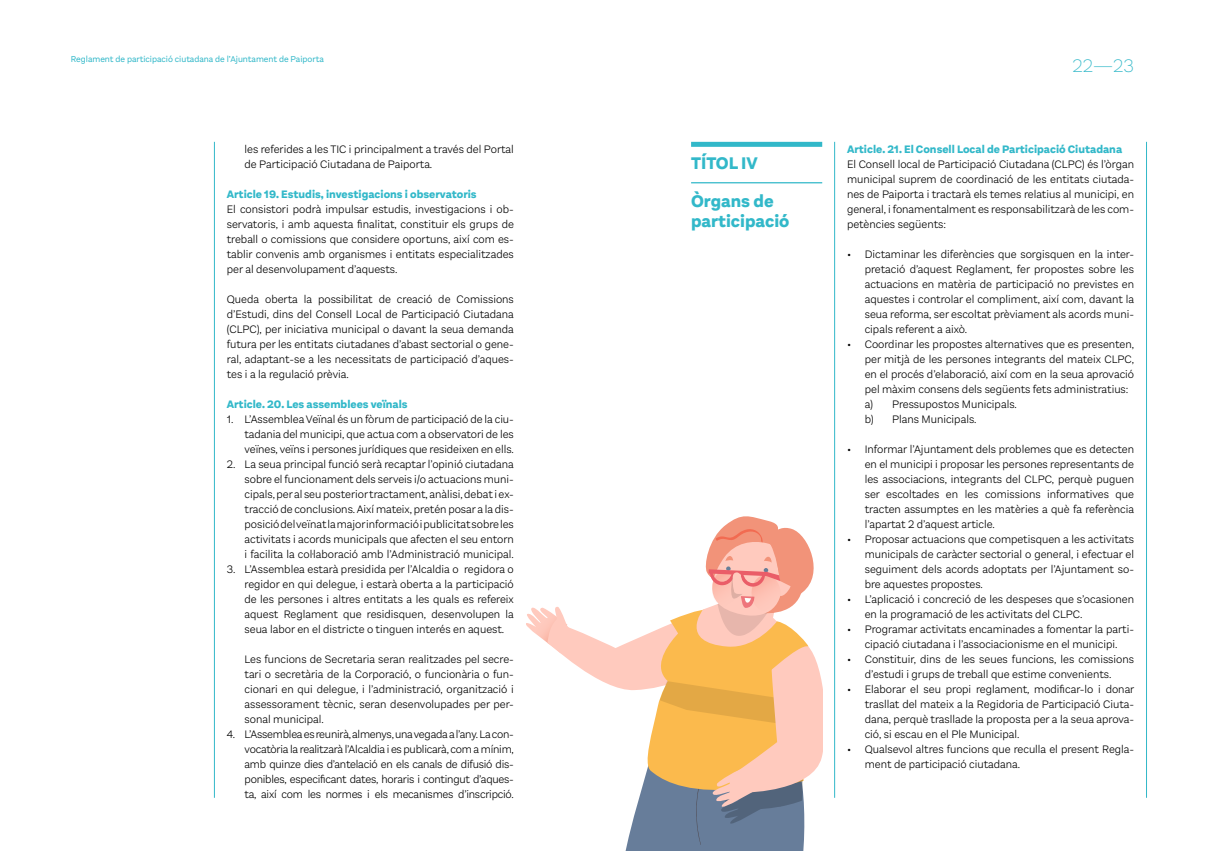
<style>
.page{position:relative;width:1205px;height:851px;background:#fff}
.page>*{position:absolute;margin:0;border:0;box-sizing:border-box;transform-origin:0 0}
.t1{font:200 18.75px "Aestetico";color:#32b8c9}
.t2{font:800 17.5px/38.4px "Aestetico";color:#32b8c9}
.t3{font:300 11.25px/15px "Aestetico";color:#000;text-align:justify}
.t4{font:800 11.25px "Aestetico";color:#32b8c9}
.t5{font:8.75px "Aestetico";color:#32b8c9}
</style>
<div class="page">
<hr style="left:834px;top:142px;width:1px;height:655px;background:#32b8c9">
<hr style="left:1146px;top:142px;width:1px;height:655px;background:#32b8c9">
<hr style="left:214px;top:142px;width:1px;height:655px;background:#32b8c9">
<div style="left:691px;top:142px;width:131px;height:5px;background:#32b8c9"></div>
<hr style="left:691px;top:182px;width:131px;height:1px;background:#32b8c9">
<svg style="left:526px;top:516px;width:296px;height:334px"></svg>
<p class="t5" style="left:71px;top:54px;width:254px">Reglament de participació ciutadana de l’Ajuntament de Paiporta</p>
<p class="t3" style="left:244px;top:141px;width:271px">les referides a les TIC i principalment a través del Portal de Participació Ciutadana de Paiporta.</p>
<p class="t4" style="left:227px;top:187px;width:251px">Article 19. Estudis, investigacions i observatoris</p>
<p class="t3" style="left:227px;top:201px;width:289px">El consistori podrà impulsar estudis, investigacions i ob&shy;servatoris, i amb aquesta finalitat, constituir els grups de treball o comissions que considere oportuns, així com es&shy;tablir convenis amb organismes i entitats especialitzades per al desenvolupament d’aquests.</p>
<p class="t3" style="left:227px;top:291px;width:289px">Queda oberta la possibilitat de creació de Comissions d’Estudi, dins del Consell Local de Participació Ciutadana (CLPC), per iniciativa municipal o davant la seua demanda futura per les entitats ciutadanes d’abast sectorial o gene&shy;ral, adaptant-se a les necessitats de participació d’aques&shy;tes i a la regulació prèvia.</p>
<p class="t4" style="left:227px;top:397px;width:182px">Article. 20. Les assemblees veïnals</p>
<p class="t3" style="left:244px;top:411px;width:271px;text-indent:-18px">1. L’Assemblea Veïnal és un fòrum de participació de la ciu&shy;tadania del municipi, que actua com a observatori de les veïnes, veïns i persones jurídiques que resideixen en ells.</p>
<p class="t3" style="left:244px;top:456px;width:271px;text-indent:-18px">2. La seua principal funció serà recaptar l’opinió ciutadana sobre el funcionament dels serveis i/o actuacions muni&shy;cipals, per al seu posterior tractament, anàlisi, debat i ex&shy;tracció de conclusions. Així mateix, pretén posar a la dis&shy;posició del veïnat la major informació i publicitat sobre les activitats i acords municipals que afecten el seu entorn i facilita la col·laboració amb l’Administració municipal.</p>
<p class="t3" style="left:244px;top:561px;width:271px;text-indent:-18px">3. L’Assemblea estarà presidida per l’Alcaldia o regidora o regidor en qui delegue, i estarà oberta a la participació de les persones i altres entitats a les quals es refereix aquest Reglament que residisquen, desenvolupen la seua labor en el districte o tinguen interés en aquest.</p>
<p class="t3" style="left:244px;top:651px;width:271px">Les funcions de Secretaria seran realitzades pel secre&shy;tari o secretària de la Corporació, o funcionària o fun&shy;cionari en qui delegue, i l’administració, organització i assessorament tècnic, seran desenvolupades per per&shy;sonal municipal.</p>
<p class="t3" style="left:244px;top:726px;width:271px;text-indent:-18px">4. L’Assemblea es reunirà, almenys, una vegada a l’any. La con&shy;vocatòria la realitzarà l’Alcaldia i es publicarà, com a mínim, amb quinze dies d’antelació en els canals de difusió dis&shy;ponibles, especificant dates, horaris i contingut d’aques&shy;ta, així com les normes i els mecanismes d’inscripció.</p>
<h2 class="t2" style="left:691px;top:144px;width:84px">TÍTOL IV<br>Òrgans de</h2>
<h2 class="t2" style="left:691px;top:202px;width:100px">participació</h2>
<h1 class="t1" style="left:1072px;top:55px;width:63px">22—23</h1>
<p class="t4" style="left:847px;top:142px;width:277px">Article. 21. El Consell Local de Participació Ciutadana</p>
<p class="t3" style="left:847px;top:156px;width:289px">El Consell local de Participació Ciutadana (CLPC) és l’òrgan municipal suprem de coordinació de les entitats ciutada&shy;nes de Paiporta i tractarà els temes relatius al municipi, en general, i fonamentalment es responsabilitzarà de les com&shy;petències següents:</p>
<p class="t3" style="left:865px;top:246px;width:271px;text-indent:-18px">• Dictaminar les diferències que sorgisquen en la inter&shy;pretació d’aquest Reglament, fer propostes sobre les actuacions en matèria de participació no previstes en aquestes i controlar el compliment, així com, davant la seua reforma, ser escoltat prèviament als acords muni&shy;cipals referent a això.</p>
<p class="t3" style="left:865px;top:336px;width:271px;text-align:left;text-indent:-18px">• Coordinar les propostes alternatives que es presenten, per mitjà de les persones integrants del mateix CLPC, en el procés d’elaboració, així com en la seua aprovació pel màxim consens dels següents fets administratius: a) Pressupostos Municipals.<br>b) Plans Municipals.</p>
<p class="t3" style="left:865px;top:441px;width:271px;text-indent:-18px">• Informar l’Ajuntament dels problemes que es detecten en el municipi i proposar les persones representants de les associacions, integrants del CLPC, perquè puguen ser escoltades en les comissions informatives que tracten assumptes en les matèries a què fa referència l’apartat 2 d’aquest article.</p>
<p class="t3" style="left:865px;top:531px;width:271px;text-indent:-18px">• Proposar actuacions que competisquen a les activitats municipals de caràcter sectorial o general, i efectuar el seguiment dels acords adoptats per l’Ajuntament so&shy;bre aquestes propostes.</p>
<p class="t3" style="left:865px;top:591px;width:271px;text-indent:-18px">• L’aplicació i concreció de les despeses que s’ocasionen en la programació de les activitats del CLPC.</p>
<p class="t3" style="left:847px;top:621px;width:288px;text-align:center">• Programar activitats encaminades a fomentar la parti&shy;cipació ciutadana i l’associacionisme en el municipi.</p>
<p class="t3" style="left:847px;top:651px;width:289px;text-align:center">• Constituir, dins de les seues funcions, les comissions d’estudi i grups de treball que estime convenients.</p>
<p class="t3" style="left:865px;top:681px;width:271px;text-indent:-18px">• Elaborar el seu propi reglament, modificar-lo i donar trasllat del mateix a la Regidoria de Participació Ciuta&shy;dana, perquè trasllade la proposta per a la seua aprova&shy;ció, si escau en el Ple Municipal.</p>
<p class="t3" style="left:865px;top:741px;width:271px;text-indent:-18px">• Qualsevol altres funcions que reculla el present Regla&shy;ment de participació ciutadana.</p>
</div>
